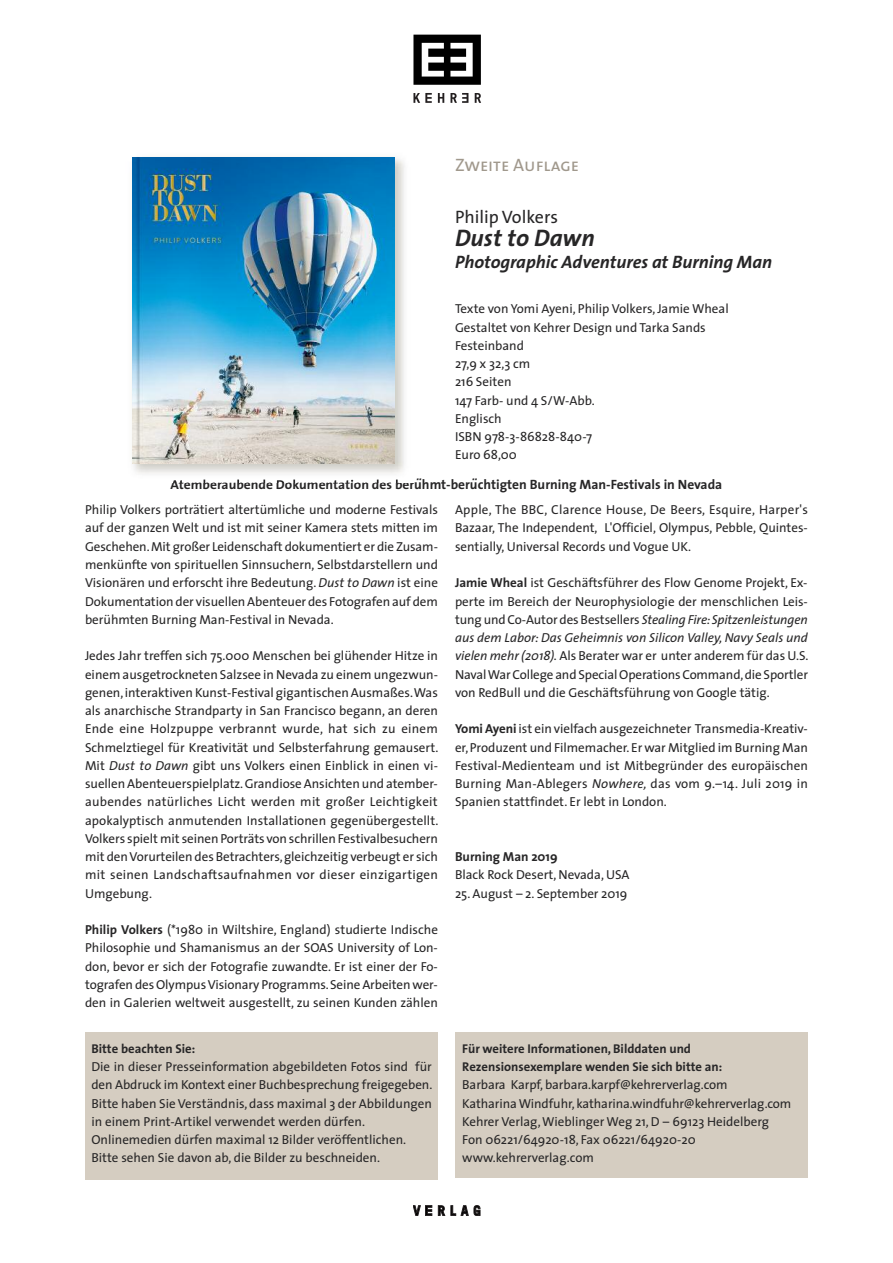
<style>
.page{position:relative;width:893px;height:1263px;background:#fff}
.page>*{position:absolute;margin:0;border:0;box-sizing:border-box;transform-origin:0 0}
.t1{font:italic 700 24px "The Sans";color:#272627}
.t2{font:italic 700 18px "The Sans";color:#272627}
.t3{font:18px "The Sans Caps";color:#a0988c}
.t4{font:18px "The Sans";color:#272627}
.t5{font:700 13.5px "The Sans";color:#272627}
.t6{font:13.05px/18.3px "The Sans";color:#272627;text-align:justify}
.t7{font:700 13.05px "The Sans";color:#272627}
.t8{font:700 12.75px/18.3px "The Sans";color:#272627}
.s1{font-family:"Menlo";font-style:italic}
.s2{font-style:italic}
.s3{font-weight:700}
</style>
<div class="page">
<svg style="left:475px;top:93px;width:6px;height:10px"></svg>
<svg style="left:413px;top:93px;width:19px;height:10px"></svg>
<svg style="left:438px;top:93px;width:6px;height:10px"></svg>
<svg style="left:450px;top:93px;width:18px;height:10px"></svg>
<svg style="left:413px;top:35px;width:68px;height:50px"></svg>
<svg style="left:438px;top:1205px;width:7px;height:11px"></svg>
<svg style="left:451px;top:1205px;width:29px;height:11px"></svg>
<svg style="left:413px;top:1205px;width:19px;height:11px"></svg>
<div style="left:85px;top:1032px;width:353px;height:147px;background:#d5cdc1"></div>
<img style="left:132px;top:157px;width:273px;height:325px">
<img style="left:172px;top:480px;width:101px;height:2px">
<img style="left:132px;top:157px;width:262px;height:306px">
<div style="left:455px;top:1032px;width:353px;height:146px;background:#d5cdc1"></div>
<h2 class="t3" style="left:455px;top:159px;width:126px">Zweite Auflage</h2>
<h2 class="t4" style="left:455px;top:210px;width:105px">Philip Volkers</h2>
<h1 class="t1" style="left:455px;top:228px;width:141px">Dust to Dawn</h1>
<h2 class="t2" style="left:455px;top:255px;width:319px">Photographic Adventures at Burning Man</h2>
<p class="t6" style="left:455px;top:301px;width:275px;text-align:left">Texte von Yomi Ayeni, Philip Volkers, Jamie Wheal<br>Gestaltet von Kehrer Design und Tarka Sands<br>Festeinband<br>27,9 x 32,3 cm<br>216 Seiten<br>147 Farb- und 4 S/W-Abb.<br>Englisch<br>ISBN 978-3-86828-840-7<br>Euro 68,00</p>
<p class="t5" style="left:171px;top:480px;width:553px">Atemberaubende Dokumentation des ber<span class="s1">̈</span>uhmt-ber<span class="s1">̈</span>uchtigten Burning Man-Festivals in Nevada</p>
<p class="t6" style="left:85px;top:502px;width:354px">Philip Volkers porträtiert altertümliche und moderne Festivals auf der ganzen Welt und ist mit seiner Kamera stets mitten im Geschehen.Mit großer Leidenschaft dokumentiert er die Zusam&shy;menkünfte von spirituellen Sinnsuchern, Selbstdarstellern und Visionären und erforscht ihre Bedeutung. <span class="s2">Dust to Dawn</span> ist eine Dokumentation der visuellenAbenteuer des Fotografen auf dem berühmten Burning Man-Festival in Nevada.</p>
<p class="t6" style="left:85px;top:648px;width:355px">Jedes Jahr treffen sich 75.000 Menschen bei glühender Hitze in einem ausgetrockneten Salzsee in Nevada zu einem ungezwun&shy;genen,interaktiven Kunst-Festival gigantischen Ausmaßes.Was als anarchische Strandparty in San Francisco begann, an deren Ende eine Holzpuppe verbrannt wurde, hat sich zu einem Schmelztiegel für Kreativität und Selbsterfahrung gemausert.<br>Mit <span class="s2">Dust to Dawn</span> gibt uns Volkers einen Einblick in einen vi&shy;suellenAbenteuerspielplatz.GrandioseAnsichten und atember&shy;aubendes natürliches Licht werden mit großer Leichtigkeit apokalyptisch anmutenden Installationen gegenübergestellt.<br>Volkers spielt mit seinen Porträts von schrillen Festivalbesuchern mit denVorurteilen des Betrachters,gleichzeitig verbeugt er sich mit seinen Landschaftsaufnahmen vor dieser einzigartigen Umgebung.</p>
<p class="t6" style="left:85px;top:922px;width:354px"><span class="s3">Philip Volkers</span> (*1980 in Wiltshire, England) studierte Indische Philosophie und Shamanismus an der SOAS University of Lon&shy;don, bevor er sich der Fotografie zuwandte. Er ist einer der Fo&shy;tografen des OlympusVisionary Programms.SeineArbeitenwer&shy;den in Galerien weltweit ausgestellt, zu seinen Kunden zählen</p>
<p class="t8" style="left:91px;top:1040px;width:105px">Bitte beachten Sie:</p>
<p class="t6" style="left:91px;top:1059px;width:342px;text-align:left">Die in dieser Presseinformation abgebildeten Fotos sind für den Abdruck im Kontext einer Buchbesprechung freigegeben.<br>Bitte haben Sie Verständnis, dass maximal 3 der Abbildungen in einem Print-Artikel verwendet werden dürfen.<br>Onlinemedien dürfen maximal 12 Bilder veröffentlichen.<br>Bitte sehen Sie davon ab, die Bilder zu beschneiden.</p>
<p class="t6" style="left:455px;top:502px;width:354px">Apple, The BBC, Clarence House, De Beers, Esquire, Harper's Bazaar, The Independent, L'Officiel, Olympus, Pebble, Quintes&shy;sentially, Universal Records und Vogue UK.</p>
<p class="t6" style="left:455px;top:575px;width:355px"><span class="s3">Jamie Wheal</span> ist Geschäftsführer des Flow Genome Projekt, Ex&shy;perte im Bereich der Neurophysiologie der menschlichen Leis&shy;tung undCo-Autor des Bestsellers <span class="s2">Stealing Fire:Spitzenleistungen aus dem Labor: Das Geheimnis von Silicon Valley, Navy Seals und vielen mehr (2018).</span> Als Berater war er unter anderem für das U.S.<br>NavalWarCollege and Special OperationsCommand,die Sportler von RedBull und die Geschäftsführung von Google tätig.</p>
<p class="t6" style="left:455px;top:721px;width:354px"><span class="s3">YomiAyeni</span> ist ein vielfach ausgezeichneter Transmedia-Kreativ&shy;er,Produzent und Filmemacher.Er war Mitglied im Burning Man Festival-Medienteam und ist Mitbegründer des europäischen Burning Man-Ablegers <span class="s2">Nowhere,</span> das vom 9.–14. Juli 2019 in Spanien stattfindet. Er lebt in London.</p>
<p class="t7" style="left:455px;top:851px;width:104px">Burning Man 2019</p>
<p class="t6" style="left:455px;top:867px;width:176px">Black Rock Desert, Nevada, USA</p>
<p class="t6" style="left:455px;top:885px;width:174px">25. August – 2. September 2019</p>
<p class="t8" style="left:462px;top:1040px;width:261px">Für weitere Informationen, Bilddaten und<br>Rezensionsexemplare wenden Sie sich bitte an:</p>
<p class="t6" style="left:462px;top:1077px;width:331px;text-align:left">Barbara Karpf, barbara.karpf@kehrerverlag.com<br>Katharina Windfuhr, katharina.windfuhr@kehrerverlag.com Kehrer Verlag,Wieblinger Weg 21, D – 69123 Heidelberg Fon 06221/64920-18, Fax 06221/64920-20 www.kehrerverlag.com</p>
</div>
